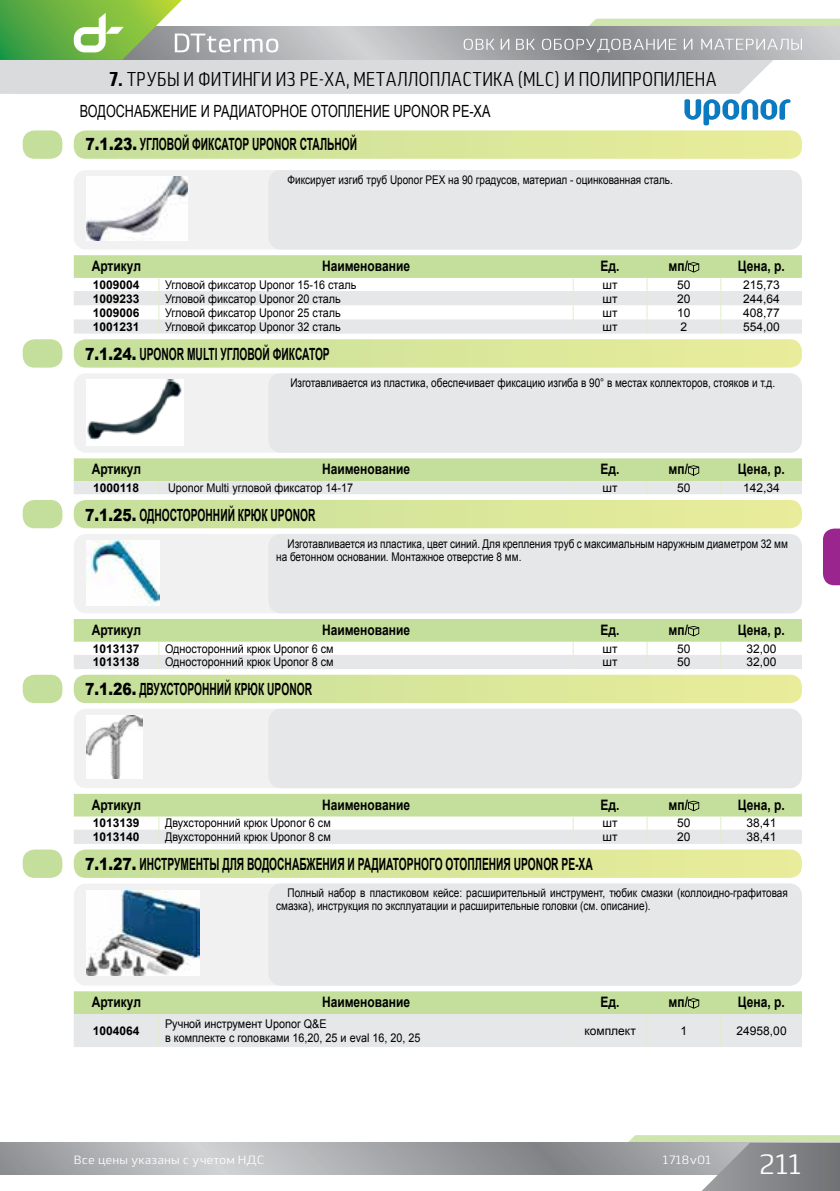
<style>
.page{position:relative;width:840px;height:1191px;background:#fff}
.page>*{position:absolute;margin:0;border:0;box-sizing:border-box;transform-origin:0 0}
.t1{font:28px "Lytiga Pro";color:#fff}
.t2{font:20px "Lytiga Pro Condensed";color:#000;scale:.86 1}
.t3{font:700 16.8px "Arial";color:#000;scale:.61 1}
.t4{font:16.8px/33.6px "Arial";color:#000;scale:.75 1}
.t5{font:700 14.4px "Arial";color:#000;scale:.83 1}
.t6{font:12px/13px "Arial";color:#000;scale:.83 1}
.t7{font:12px/14.4px "Arial";color:#000;scale:.9 1}
.t8{font:12px "Arial";color:#000}
.t9{font:700 12px "Arial";color:#000}
.t10{font:12px "Lytiga Pro";color:#fff}
.s1{font-weight:900}
.s2{font-weight:700}
</style>
<div class="page">
<svg style="left:0;top:1142px;width:600px;height:32px;background:#a7a9ab"></svg>
<svg style="left:600px;top:1135px;width:239px;height:56px;background:#a7aba7"></svg>
<div style="left:74px;top:130px;width:727px;height:29px;background:linear-gradient(to right,#c5df9b,#eaed9a);border-radius:12px"></div>
<div style="left:23px;top:130px;width:39px;height:29px;background:#c4df9b;border-radius:12px"></div>
<svg style="left:823px;top:528px;width:16px;height:57px"></svg>
<svg style="left:0;top:0;width:839px;height:125px"></svg>
<svg style="left:74px;top:255px;width:727px;height:78px"></svg>
<svg style="left:74px;top:339px;width:727px;height:29px;background:#d8e69d"></svg>
<div style="left:23px;top:339px;width:39px;height:29px;background:#c4df9b;border-radius:12px"></div>
<div style="left:74px;top:170px;width:727px;height:79px;background:#f1f1f2"></div>
<div style="left:268px;top:170px;width:533px;height:79px;background:#e6e7e8"></div>
<svg style="left:74px;top:458px;width:727px;height:36px;background:#d0e1b7"></svg>
<div style="left:74px;top:373px;width:727px;height:80px;background:#f1f1f2"></div>
<div style="left:268px;top:373px;width:533px;height:80px;background:#e6e7e8"></div>
<img style="left:87px;top:177px;width:100px;height:64px">
<img style="left:87px;top:380px;width:96px;height:65px">
<svg style="left:74px;top:500px;width:727px;height:28px;background:#d7e69a"></svg>
<div style="left:23px;top:500px;width:39px;height:28px;background:#c4df9b;border-radius:12px"></div>
<div style="left:74px;top:534px;width:727px;height:79px;background:#f1f1f2"></div>
<div style="left:268px;top:534px;width:533px;height:79px;background:#e6e7e8"></div>
<img style="left:87px;top:540px;width:72px;height:66px">
<svg style="left:74px;top:619px;width:727px;height:84px"></svg>
<div style="left:23px;top:674px;width:39px;height:29px;background:#c4df9b;border-radius:12px"></div>
<div style="left:74px;top:708px;width:727px;height:80px;background:#f1f1f2"></div>
<div style="left:268px;top:708px;width:533px;height:80px;background:#e6e7e8"></div>
<img style="left:87px;top:715px;width:55px;height:64px">
<svg style="left:74px;top:794px;width:727px;height:84px"></svg>
<div style="left:23px;top:849px;width:39px;height:29px;background:#c4df9b;border-radius:12px"></div>
<svg style="left:74px;top:991px;width:727px;height:56px;background:#d8e3c8"></svg>
<div style="left:74px;top:883px;width:727px;height:102px;background:#f1f1f2"></div>
<div style="left:268px;top:883px;width:533px;height:102px;background:#e6e7e8"></div>
<img style="left:87px;top:890px;width:112px;height:85px">
<h2 class="t2" style="left:109px;top:66px;width:707px"><span class="s1">7.</span> ТРУБЫ И ФИТИНГИ ИЗ PE-XA, МЕТАЛЛОПЛАСТИКА (MLC) И ПОЛИПРОПИЛЕНА</h2>
<h3 class="t4" style="left:86px;top:94px;width:541px;text-indent:-6px">ВОДОСНАБЖЕНИЕ И РАДИАТОРНОЕ ОТОПЛЕНИЕ UPONOR PE-XA<br><span class="s1">7.1.23.</span> <span class="s2">УГЛОВОЙ ФИКСАТОР UPONOR СТАЛЬНОЙ</span></h3>
<p class="t6" style="left:287px;top:173px;width:465px">Фиксирует изгиб труб Uponor PEX на 90 градусов, материал - оцинкованная сталь.</p>
<p class="t5" style="left:92px;top:258px;width:61px">Артикул</p>
<p class="t5" style="left:322px;top:258px;width:108px">Наименование</p>
<p class="t5" style="left:600px;top:258px;width:24px">Ед.</p>
<p class="t5" style="left:668px;top:258px;width:25px">мп/</p>
<p class="t5" style="left:737px;top:258px;width:58px">Цена, р.</p>
<p class="t9" style="left:93px;top:278px;width:48px">1009004</p>
<p class="t7" style="left:165px;top:277px;width:214px">Угловой фиксатор Uponor 15-16 сталь</p>
<p class="t8" style="left:602px;top:278px;width:17px">шт</p>
<p class="t8" style="left:676px;top:278px;width:15px">50</p>
<p class="t8" style="left:742px;top:278px;width:38px">215,73</p>
<p class="t9" style="left:93px;top:292px;width:48px">1009233</p>
<p class="t7" style="left:165px;top:291px;width:197px">Угловой фиксатор Uponor 20 сталь</p>
<p class="t8" style="left:602px;top:292px;width:17px">шт</p>
<p class="t8" style="left:676px;top:292px;width:15px">20</p>
<p class="t8" style="left:742px;top:292px;width:38px">244,64</p>
<p class="t9" style="left:93px;top:306px;width:48px">1009006</p>
<p class="t7" style="left:165px;top:305px;width:197px">Угловой фиксатор Uponor 25 сталь</p>
<p class="t8" style="left:602px;top:306px;width:17px">шт</p>
<p class="t8" style="left:676px;top:306px;width:15px">10</p>
<p class="t8" style="left:742px;top:306px;width:38px">408,77</p>
<p class="t9" style="left:93px;top:320px;width:48px">1001231</p>
<p class="t7" style="left:165px;top:319px;width:197px">Угловой фиксатор Uponor 32 сталь</p>
<p class="t8" style="left:602px;top:320px;width:17px">шт</p>
<p class="t8" style="left:680px;top:320px;width:8px">2</p>
<p class="t8" style="left:742px;top:320px;width:38px">554,00</p>
<h3 class="t3" style="left:85px;top:345px;width:402px"><span class="s1">7.1.24.</span> UPONOR MULTI УГЛОВОЙ ФИКСАТОР</h3>
<p class="t6" style="left:290px;top:376px;width:585px">Изготавливается из пластика, обеспечивает фиксацию изгиба в 90° в местах коллекторов, стояков и т.д.</p>
<p class="t5" style="left:92px;top:461px;width:61px">Артикул</p>
<p class="t5" style="left:322px;top:461px;width:108px">Наименование</p>
<p class="t5" style="left:600px;top:461px;width:24px">Ед.</p>
<p class="t5" style="left:668px;top:461px;width:25px">мп/</p>
<p class="t5" style="left:737px;top:461px;width:58px">Цена, р.</p>
<p class="t9" style="left:93px;top:481px;width:48px">1000118</p>
<p class="t7" style="left:168px;top:480px;width:207px">Uponor Multi угловой фиксатор 14-17</p>
<p class="t8" style="left:602px;top:481px;width:17px">шт</p>
<p class="t8" style="left:676px;top:481px;width:15px">50</p>
<p class="t8" style="left:742px;top:481px;width:38px">142,34</p>
<h3 class="t3" style="left:85px;top:505px;width:379px"><span class="s1">7.1.25.</span> ОДНОСТОРОННИЙ КРЮК UPONOR</h3>
<p class="t6" style="left:276px;top:537px;width:617px;text-indent:11px">Изготавливается из пластика, цвет синий. Для крепления труб с максимальным наружным диаметром 32 мм на бетонном основании. Монтажное отверстие 8 мм.</p>
<p class="t5" style="left:92px;top:621px;width:61px">Артикул</p>
<p class="t5" style="left:322px;top:621px;width:108px">Наименование</p>
<p class="t5" style="left:600px;top:621px;width:24px">Ед.</p>
<p class="t5" style="left:668px;top:622px;width:25px">мп/</p>
<p class="t5" style="left:737px;top:621px;width:58px">Цена, р.</p>
<p class="t9" style="left:93px;top:642px;width:48px">1013137</p>
<p class="t7" style="left:165px;top:641px;width:189px">Односторонний крюк Uponor 6 см</p>
<p class="t8" style="left:602px;top:642px;width:17px">шт</p>
<p class="t8" style="left:676px;top:642px;width:15px">50</p>
<p class="t8" style="left:746px;top:642px;width:32px">32,00</p>
<p class="t9" style="left:93px;top:655px;width:48px">1013138</p>
<p class="t7" style="left:165px;top:655px;width:189px">Односторонний крюк Uponor 8 см</p>
<p class="t8" style="left:602px;top:655px;width:17px">шт</p>
<p class="t8" style="left:676px;top:655px;width:15px">50</p>
<p class="t8" style="left:746px;top:655px;width:32px">32,00</p>
<h3 class="t3" style="left:85px;top:680px;width:373px"><span class="s1">7.1.26.</span> ДВУХСТОРОННИЙ КРЮК UPONOR</h3>
<p class="t5" style="left:92px;top:796px;width:61px">Артикул</p>
<p class="t5" style="left:322px;top:796px;width:108px">Наименование</p>
<p class="t5" style="left:600px;top:796px;width:24px">Ед.</p>
<p class="t5" style="left:668px;top:796px;width:25px">мп/</p>
<p class="t5" style="left:737px;top:796px;width:58px">Цена, р.</p>
<p class="t9" style="left:93px;top:816px;width:48px">1013139</p>
<p class="t7" style="left:165px;top:816px;width:185px">Двухсторонний крюк Uponor 6 см</p>
<p class="t8" style="left:602px;top:816px;width:17px">шт</p>
<p class="t8" style="left:676px;top:816px;width:15px">50</p>
<p class="t8" style="left:746px;top:816px;width:32px">38,41</p>
<p class="t9" style="left:93px;top:830px;width:48px">1013140</p>
<p class="t7" style="left:165px;top:829px;width:185px">Двухсторонний крюк Uponor 8 см</p>
<p class="t8" style="left:602px;top:830px;width:17px">шт</p>
<p class="t8" style="left:676px;top:830px;width:15px">20</p>
<p class="t8" style="left:746px;top:830px;width:32px">38,41</p>
<h3 class="t3" style="left:85px;top:855px;width:833px"><span class="s1">7.1.27.</span> ИНСТРУМЕНТЫ ДЛЯ ВОДОСНАБЖЕНИЯ И РАДИАТОРНОГО ОТОПЛЕНИЯ UPONOR PE-XA</h3>
<p class="t6" style="left:276px;top:886px;width:617px;text-indent:11px">Полный набор в пластиковом кейсе: расширительный инструмент, тюбик смазки (коллоидно-графитовая смазка), инструкция по эксплуатации и расширительные головки (см. описание).</p>
<p class="t5" style="left:92px;top:994px;width:61px">Артикул</p>
<p class="t5" style="left:322px;top:994px;width:108px">Наименование</p>
<p class="t5" style="left:600px;top:994px;width:24px">Ед.</p>
<p class="t5" style="left:668px;top:994px;width:25px">мп/</p>
<p class="t5" style="left:737px;top:994px;width:58px">Цена, р.</p>
<p class="t9" style="left:93px;top:1024px;width:48px">1004064</p>
<p class="t7" style="left:165px;top:1016px;width:285px">Ручной инструмент Uponor Q&amp;E<br>в комплекте с головками 16,20, 25 и eval 16, 20, 25</p>
<p class="t8" style="left:584px;top:1024px;width:53px">комплект</p>
<p class="t8" style="left:680px;top:1024px;width:8px">1</p>
<p class="t8" style="left:736px;top:1024px;width:52px">24958,00</p>
<p class="t10" style="left:74px;top:1152px;width:192px">Все цены указаны с учетом НДС</p>
<p class="t10" style="left:662px;top:1152px;width:50px">1718v01</p>
<h1 class="t1" style="left:758px;top:1147px;width:45px">211</h1>
</div>
